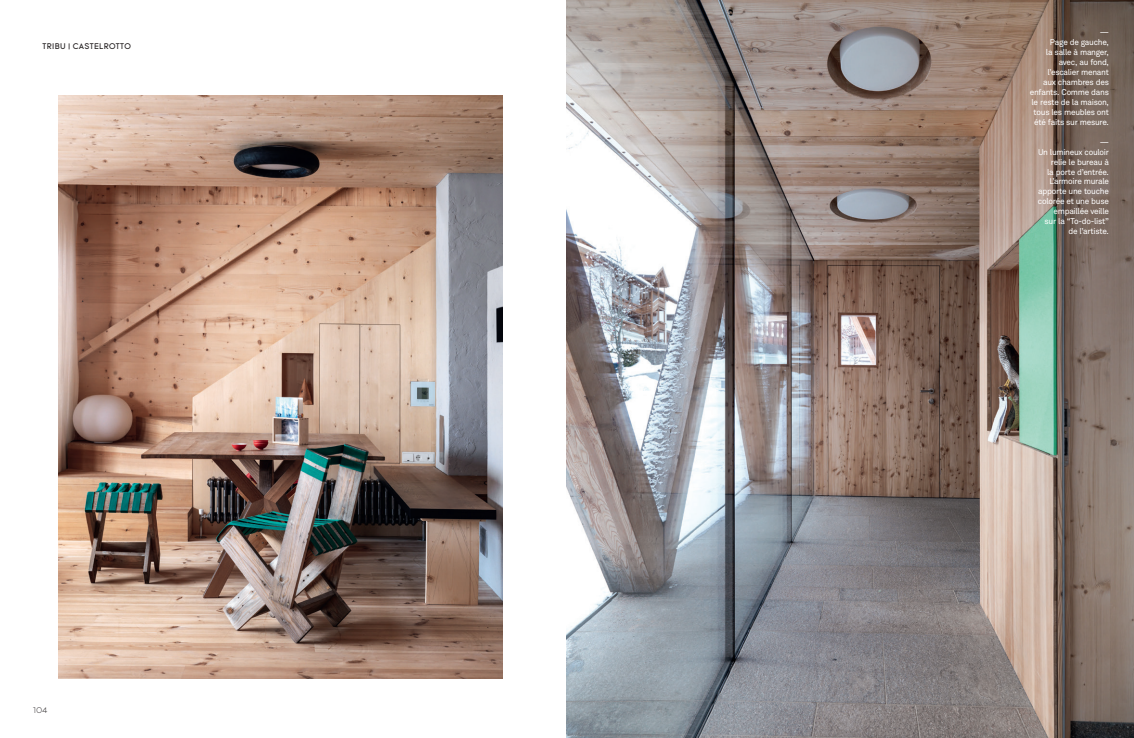
<style>
.page{position:relative;width:1134px;height:738px;background:#fff}
.page>*{position:absolute;margin:0;border:0;box-sizing:border-box;transform-origin:0 0}
._9__LEGENDES___ENCAD{font:8.3px/10px "Akkurat Pro";letter-spacing:-.035em;color:#fff;text-align:right}
.t1{font:8px "Tomica";letter-spacing:.04em;color:#231f20}
.t2{font:300 8px "Tomica";color:#231f20}
</style>
<div class="page">
<img style="left:59px;top:95px;width:444px;height:582px">
<img style="left:567px;top:0;width:567px;height:737px">
<p class="t1" style="left:43px;top:41px;width:90px">TRIBU | CASTELROTTO</p>
<p class="t2" style="left:33px;top:704px;width:16px">104</p>
<p class="_9__LEGENDES___ENCAD" style="left:1100px;top:27px;width:11px">—</p>
<p class="_9__LEGENDES___ENCAD" style="left:1030px;top:37px;width:81px">Page de gauche,<br>la salle à manger, avec, au fond, l’escalier menant<br>aux chambres des enfants. Comme dans le reste de la maison, tous les meubles ont été faits sur mesure.</p>
<p class="_9__LEGENDES___ENCAD" style="left:1100px;top:137px;width:11px">—</p>
<p class="_9__LEGENDES___ENCAD" style="left:1038px;top:147px;width:73px">Un lumineux couloir relie le bureau à<br>la porte d’entrée.<br>L’armoire murale apporte une touche colorée et une buse empaillée veille<br>sur la “To-do-list” de l’artiste.</p>
</div>
